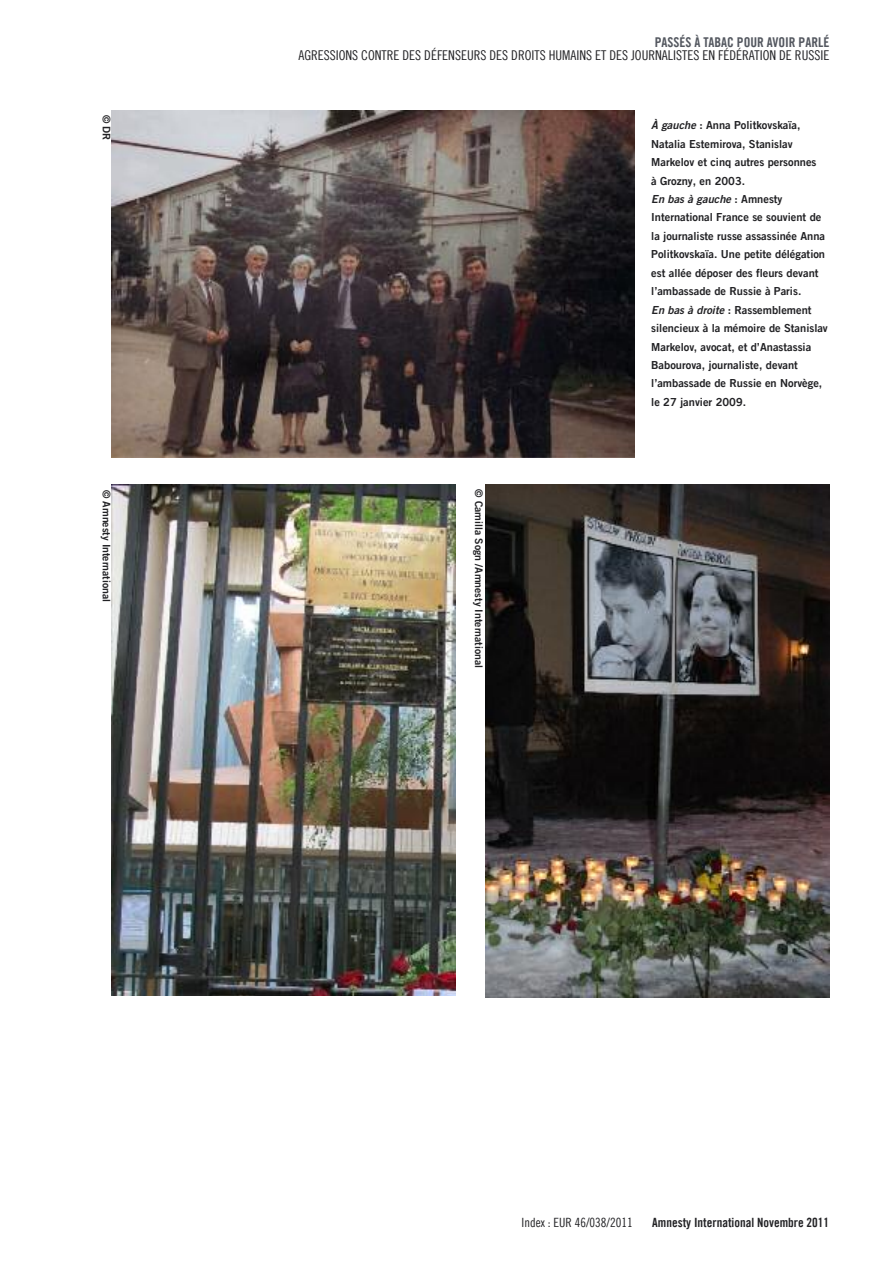
<style>
.page{position:relative;width:893px;height:1263px;background:#fff}
.page>*{position:absolute;margin:0;border:0;box-sizing:border-box;transform-origin:0 0}
.t1{font:13.5px "Amnesty Trade Gothic Cn 18";color:#222225}
.t2{font:13.5px "Amnesty Trade Gothic Bd Cn 20";color:#53575f}
.t3{font:12.75px "Amnesty Trade Gothic Bd Cn 20";color:#222225}
.t4{font:12.75px "Amnesty Trade Gothic Cn 18";color:#222225}
.t5{font:11.1px/18.5px "Amnesty Trade Gothic Bd 2";color:#222225}
.t6{font:11.1px "Amnesty Trade Gothic Bd 2 Obl";color:#222225}
.t7{font:10.5px "Amnesty Trade Gothic Bd 2";color:#222225}
.s1{font-family:"Amnesty Trade Gothic Bd 2 Obl"}
.s2{font-family:"Amnesty Trade Gothic Bd 2"}
</style>
<div class="page">
<img style="left:111px;top:111px;width:524px;height:347px">
<img style="left:111px;top:485px;width:344px;height:511px">
<img style="left:486px;top:485px;width:343px;height:512px">
<p class="t7" style="left:113px;top:115px;width:27px;rotate:90deg">© DR</p>
<p class="t2" style="left:655px;top:34px;width:176px">PASSÉS À TABAC POUR AVOIR PARLÉ</p>
<p class="t1" style="left:298px;top:47px;width:533px">AGRESSIONS CONTRE DES DÉFENSEURS DES DROITS HUMAINS ET DES JOURNALISTES EN FÉDÉRATION DE RUSSIE</p>
<p class="t5" style="left:651px;top:116px;width:167px"><span class="s1">À gauche</span> : Anna Politkovskaïa,<br>Natalia Estemirova, Stanislav<br>Markelov et cinq autres personnes à Grozny, en 2003.</p>
<p class="t6" style="left:651px;top:192px;width:133px">En bas à gauche <span class="s2">: Amnesty</span></p>
<p class="t5" style="left:651px;top:208px;width:178px">International France se souvient de la journaliste russe assassinée Anna Politkovskaïa. Une petite délégation est allée déposer des fleurs devant l’ambassade de Russie à Paris.<br><span class="s1">En bas à droite</span> : Rassemblement silencieux à la mémoire de Stanislav Markelov, avocat, et d’Anastassia Babourova, journaliste, devant l’ambassade de Russie en Norvège, le 27 janvier 2009.</p>
<p class="t7" style="left:113px;top:490px;width:114px;rotate:90deg">© Amnesty International</p>
<p class="t7" style="left:485px;top:489px;width:180px;rotate:90deg">© Camilla Sogn /Amnesty International</p>
<p class="t4" style="left:522px;top:1214px;width:113px">INDEX : EUR 46/038/2011</p>
<p class="t3" style="left:652px;top:1214px;width:178px">Amnesty International Novembre 2011</p>
</div>
